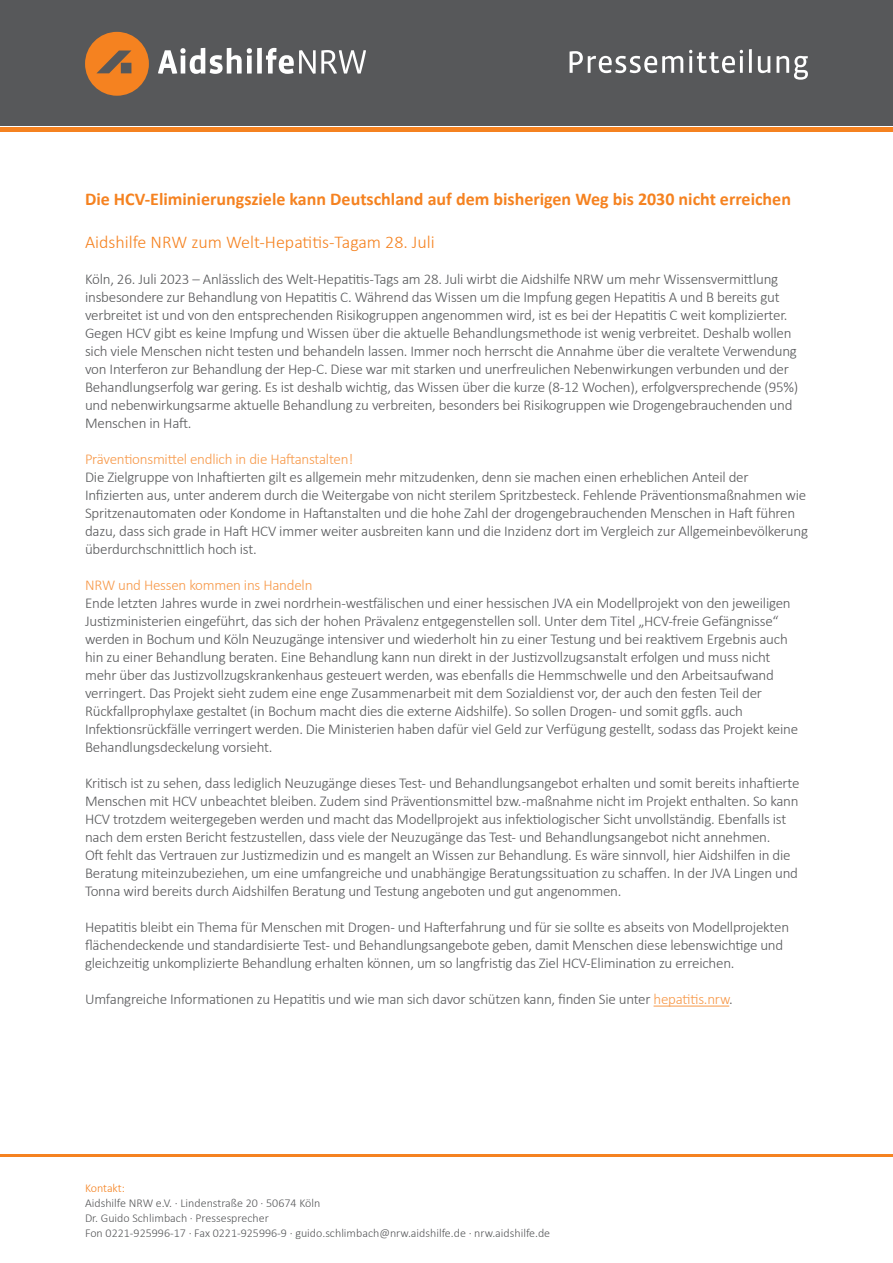
<style>
.page{position:relative;width:893px;height:1263px;background:#fff}
.page>*{position:absolute;margin:0;border:0;box-sizing:border-box;transform-origin:0 0}
.t1{font:700 18px "Calibri";color:#f58220}
.t2{font:300 18px "Calibri";color:#f58220}
.t3{font:300 15px/18px "Calibri";letter-spacing:-.015em;color:#57585a}
.t4{font:300 15px "Calibri";letter-spacing:-.015em;color:#f79848}
.t5{font:300 12px/15px "Calibri";color:#57585a}
.t6{font:300 12px "Calibri";letter-spacing:-.01em;color:#f58220}
.s1{color:#f79848}
</style>
<div class="page">
<div style="left:0;top:0;width:893px;height:125px;background:#57585a"></div>
<svg style="left:85px;top:32px;width:64px;height:64px"></svg>
<svg style="left:158px;top:48px;width:208px;height:26px"></svg>
<hr style="left:0;top:128px;width:893px;height:4px;background:#f58220">
<svg style="left:570px;top:49px;width:238px;height:31px"></svg>
<hr style="left:0;top:1154px;width:893px;height:3px;background:#f58220">
<hr style="left:654px;top:1006px;width:75px;height:1px;background:#f79848">
<p class="t1" style="left:85px;top:186px;width:707px">Die HCV-Eliminierungsziele kann Deutschland auf dem bisherigen Weg bis 2030 nicht erreichen</p>
<p class="t2" style="left:85px;top:231px;width:351px">Aidshilfe NRW zum Welt-Hepatitis-Tagam 28. Juli</p>
<p class="t3" style="left:85px;top:270px;width:715px">Köln, 26. Juli 2023 – Anlässlich des Welt-Hepatitis-Tags am 28. Juli wirbt die Aidshilfe NRW um mehr Wissensvermittlung insbesondere zur Behandlung von Hepatitis C. Während das Wissen um die Impfung gegen Hepatitis A und B bereits gut verbreitet ist und von den entsprechenden Risikogruppen angenommen wird, ist es bei der Hepatitis C weit komplizierter.<br>Gegen HCV gibt es keine Impfung und Wissen über die aktuelle Behandlungsmethode ist wenig verbreitet. Deshalb wollen sich viele Menschen nicht testen und behandeln lassen. Immer noch herrscht die Annahme über die veraltete Verwendung von Interferon zur Behandlung der Hep-C. Diese war mit starken und unerfreulichen Nebenwirkungen verbunden und der Behandlungserfolg war gering. Es ist deshalb wichtig, das Wissen über die kurze (8-12 Wochen), erfolgversprechende (95%) und nebenwirkungsarme aktuelle Behandlung zu verbreiten, besonders bei Risikogruppen wie Drogengebrauchenden und Menschen in Haft.</p>
<p class="t4" style="left:85px;top:450px;width:270px">Präventionsmittel endlich in die Haftanstalten!</p>
<p class="t3" style="left:85px;top:468px;width:724px">Die Zielgruppe von Inhaftierten gilt es allgemein mehr mitzudenken, denn sie machen einen erheblichen Anteil der Infizierten aus, unter anderem durch die Weitergabe von nicht sterilem Spritzbesteck. Fehlende Präventionsmaßnahmen wie Spritzenautomaten oder Kondome in Haftanstalten und die hohe Zahl der drogengebrauchenden Menschen in Haft führen dazu, dass sich grade in Haft HCV immer weiter ausbreiten kann und die Inzidenz dort im Vergleich zur Allgemeinbevölkerung überdurchschnittlich hoch ist.</p>
<p class="t4" style="left:85px;top:576px;width:229px">NRW und Hessen kommen ins Handeln</p>
<p class="t3" style="left:85px;top:594px;width:715px">Ende letzten Jahres wurde in zwei nordrhein-westfälischen und einer hessischen JVA ein Modellprojekt von den jeweiligen Justizministerien eingeführt, das sich der hohen Prävalenz entgegenstellen soll. Unter dem Titel „HCV-freie Gefängnisse“ werden in Bochum und Köln Neuzugänge intensiver und wiederholt hin zu einer Testung und bei reaktivem Ergebnis auch hin zu einer Behandlung beraten. Eine Behandlung kann nun direkt in der Justizvollzugsanstalt erfolgen und muss nicht mehr über das Justizvollzugskrankenhaus gesteuert werden, was ebenfalls die Hemmschwelle und den Arbeitsaufwand verringert. Das Projekt sieht zudem eine enge Zusammenarbeit mit dem Sozialdienst vor, der auch den festen Teil der Rückfallprophylaxe gestaltet (in Bochum macht dies die externe Aidshilfe). So sollen Drogen- und somit ggfls. auch Infektionsrückfälle verringert werden. Die Ministerien haben dafür viel Geld zur Verfügung gestellt, sodass das Projekt keine Behandlungsdeckelung vorsieht.</p>
<p class="t3" style="left:85px;top:774px;width:716px">Kritisch ist zu sehen, dass lediglich Neuzugänge dieses Test- und Behandlungsangebot erhalten und somit bereits inhaftierte Menschen mit HCV unbeachtet bleiben. Zudem sind Präventionsmittel bzw. -maßnahme nicht im Projekt enthalten. So kann HCV trotzdem weitergegeben werden und macht das Modellprojekt aus infektiologischer Sicht unvollständig. Ebenfalls ist nach dem ersten Bericht festzustellen, dass viele der Neuzugänge das Test- und Behandlungsangebot nicht annehmen.<br>Oft fehlt das Vertrauen zur Justizmedizin und es mangelt an Wissen zur Behandlung. Es wäre sinnvoll, hier Aidshilfen in die Beratung miteinzubeziehen, um eine umfangreiche und unabhängige Beratungssituation zu schaffen. In der JVA Lingen und Tonna wird bereits durch Aidshilfen Beratung und Testung angeboten und gut angenommen.</p>
<p class="t3" style="left:85px;top:918px;width:706px">Hepatitis bleibt ein Thema für Menschen mit Drogen- und Hafterfahrung und für sie sollte es abseits von Modellprojekten flächendeckende und standardisierte Test- und Behandlungsangebote geben, damit Menschen diese lebenswichtige und gleichzeitig unkomplizierte Behandlung erhalten können, um so langfristig das Ziel HCV-Elimination zu erreichen.</p>
<p class="t3" style="left:85px;top:990px;width:649px">Umfangreiche Informationen zu Hepatitis und wie man sich davor schützen kann, finden Sie unter <span class="s1">hepatitis.nrw</span>.</p>
<p class="t6" style="left:85px;top:1180px;width:41px">Kontakt:</p>
<p class="t5" style="left:85px;top:1195px;width:467px">Aidshilfe NRW e.V. · Lindenstraße 20 · 50674 Köln<br>Dr. Guido Schlimbach · Pressesprecher<br>Fon 0221-925996-17 · Fax 0221-925996-9 · guido.schlimbach@nrw.aidshilfe.de · nrw.aidshilfe.de</p>
</div>
